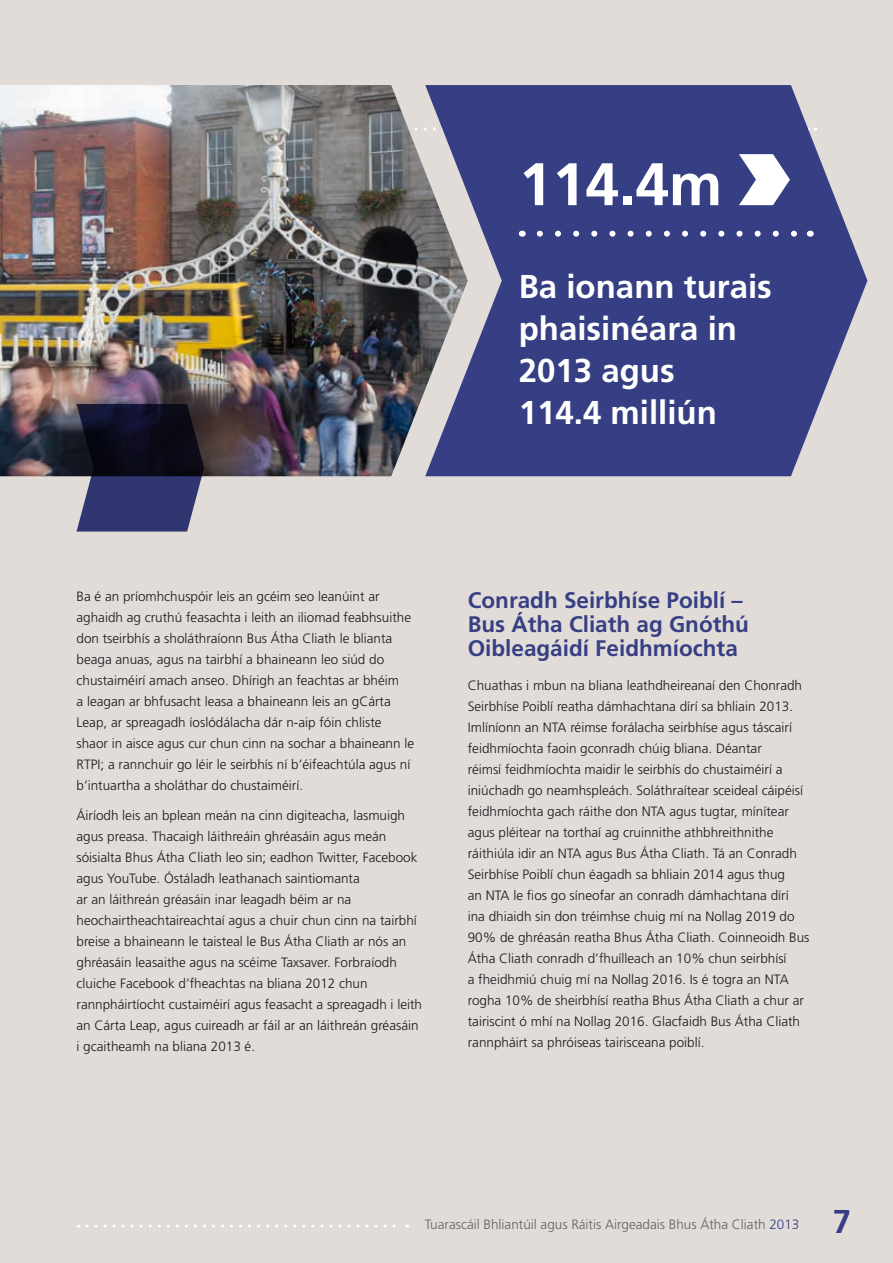
<style>
.page{position:relative;width:893px;height:1263px;background:#e2dcd9}
.page>*{position:absolute;margin:0;border:0;box-sizing:border-box;transform-origin:0 0}
.t1{font:700 60px "Frutiger LT Std";color:#fff}
.t2{font:700 33px/42px "Frutiger LT Std";color:#fff}
.t3{font:700 33px "Frutiger LT Std";color:#373f84}
.t4{font:700 22.5px/24px "Frutiger LT Std";color:#373f84}
.t5{font:300 13.5px/21px "Frutiger LT Std";color:#1a171c}
.t6{font:300 13.5px "Frutiger LT Std";color:#675e58}
.s1{color:#373f84}
</style>
<div class="page">
<svg style="left:87px;top:1225px;width:321px;height:3px"></svg>
<svg style="left:468px;top:85px;width:399px;height:391px;fill:#373f84"></svg>
<img style="left:0;top:85px;width:468px;height:391px">
<svg style="left:77px;top:404px;width:127px;height:127px"></svg>
<svg style="left:540px;top:231px;width:261px;height:6px"></svg>
<svg style="left:739px;top:154px;width:51px;height:51px"></svg>
<h1 class="t1" style="left:519px;top:149px;width:205px">114.4m</h1>
<p class="t2" style="left:519px;top:266px;width:255px">Ba ionann turais phaisinéara in<br>2013 agus<br>114.4 milliún</p>
<p class="t5" style="left:77px;top:586px;width:339px">Ba é an príomhchuspóir leis an gcéim seo leanúint ar aghaidh ag cruthú feasachta i leith an iliomad feabhsuithe don tseirbhís a sholáthraíonn Bus Átha Cliath le blianta beaga anuas, agus na tairbhí a bhaineann leo siúd do chustaiméirí amach anseo. Dhírigh an feachtas ar bhéim<br>a leagan ar bhfusacht leasa a bhaineann leis an gCárta Leap, ar spreagadh íoslódálacha dár n-aip fóin chliste shaor in aisce agus cur chun cinn na sochar a bhaineann le RTPI; a rannchuir go léir le seirbhís ní b’éifeachtúla agus ní b’intuartha a sholáthar do chustaiméirí.</p>
<p class="t5" style="left:77px;top:805px;width:347px">Áiríodh leis an bplean meán na cinn digiteacha, lasmuigh agus preasa. Thacaigh láithreáin ghréasáin agus meán sóisialta Bhus Átha Cliath leo sin; eadhon Twitter, Facebook agus YouTube. Óstáladh leathanach saintiomanta<br>ar an láithreán gréasáin inar leagadh béim ar na heochairtheachtaireachtaí agus a chuir chun cinn na tairbhí breise a bhaineann le taisteal le Bus Átha Cliath ar nós an ghréasáin leasaithe agus na scéime Taxsaver. Forbraíodh cluiche Facebook d’fheachtas na bliana 2012 chun rannpháirtíocht custaiméirí agus feasacht a spreagadh i leith an Cárta Leap, agus cuireadh ar fáil ar an láithreán gréasáin i gcaitheamh na bliana 2013 é.</p>
<h2 class="t4" style="left:468px;top:588px;width:283px">Conradh Seirbhíse Poiblí –<br>Bus Átha Cliath ag Gnóthú<br>Oibleagáidí Feidhmíochta</h2>
<p class="t5" style="left:468px;top:675px;width:343px">Chuathas i mbun na bliana leathdheireanaí den Chonradh Seirbhíse Poiblí reatha dámhachtana dírí sa bhliain 2013.<br>Imlíníonn an NTA réimse forálacha seirbhíse agus táscairí feidhmíochta faoin gconradh chúig bliana. Déantar<br>réimsí feidhmíochta maidir le seirbhís do chustaiméirí a iniúchadh go neamhspleách. Soláthraítear sceideal cáipéisí feidhmíochta gach ráithe don NTA agus tugtar, mínítear agus pléitear na torthaí ag cruinnithe athbhreithnithe ráithiúla idir an NTA agus Bus Átha Cliath. Tá an Conradh Seirbhíse Poiblí chun éagadh sa bhliain 2014 agus thug<br>an NTA le fios go síneofar an conradh dámhachtana dírí<br>ina dhiaidh sin don tréimhse chuig mí na Nollag 2019 do 90% de ghréasán reatha Bhus Átha Cliath. Coinneoidh Bus Átha Cliath conradh d’fhuílleach an 10% chun seirbhísí<br>a fheidhmiú chuig mí na Nollag 2016. Is é togra an NTA rogha 10% de sheirbhísí reatha Bhus Átha Cliath a chur ar tairiscint ó mhí na Nollag 2016. Glacfaidh Bus Átha Cliath rannpháirt sa phróiseas tairisceana poiblí.</p>
<p class="t6" style="left:425px;top:1217px;width:376px">Tuarascáil Bhliantúil agus Ráitis Airgeadais Bhus Átha Cliath <span class="s1">2013</span></p>
<h2 class="t3" style="left:833px;top:1202px;width:20px">7</h2>
</div>
